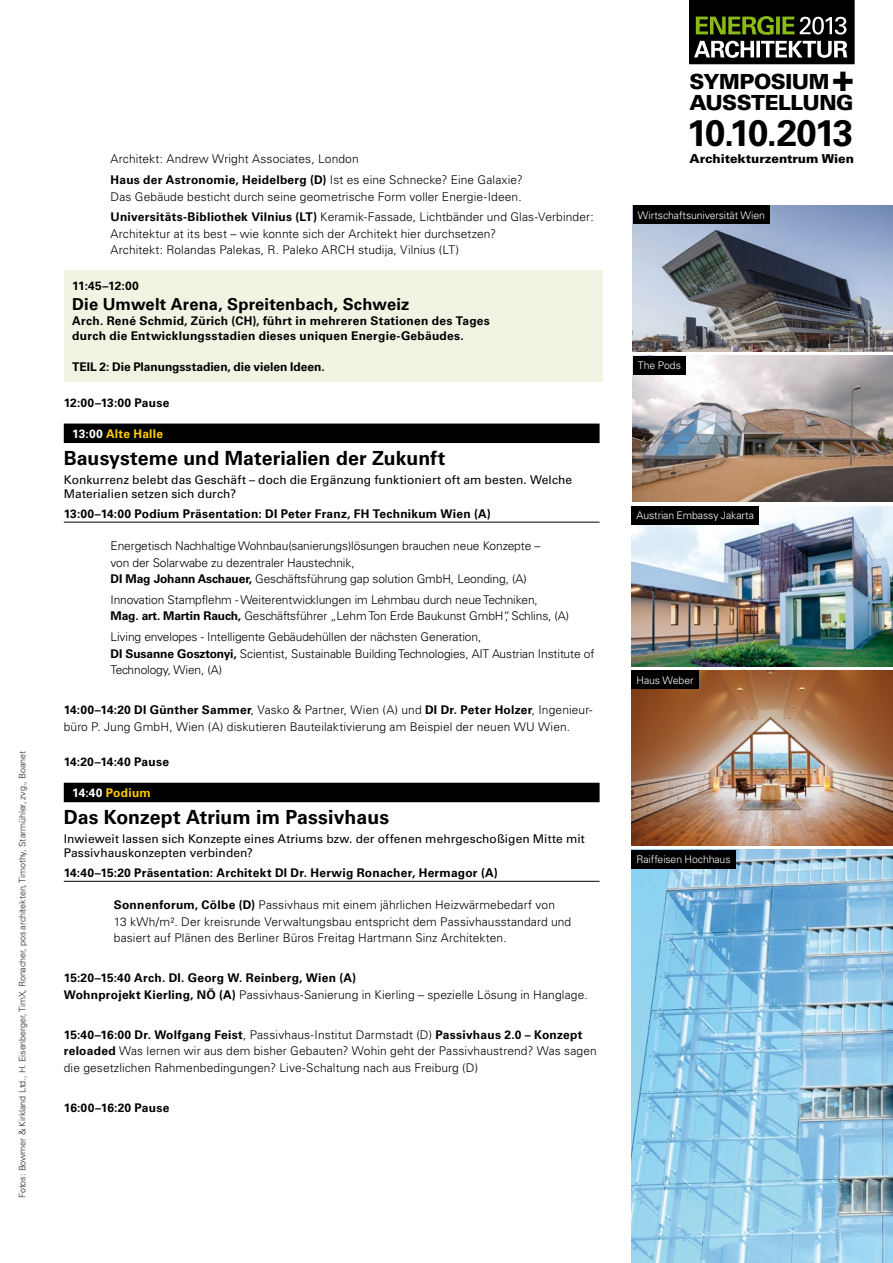
<style>
.page{position:relative;width:893px;height:1263px;background:#fff}
.page>*{position:absolute;margin:0;border:0;box-sizing:border-box;transform-origin:0 0}
.aufzaehlung{font:700 36.9px "Univers";letter-spacing:-.06em;color:#000}
.aufzaehlung-2{font:900 20.85px/20.9px "Univers";letter-spacing:-.025em;color:#000}
.aufzaehlung-3{font:700 19.5px "Univers";color:#000}
.t1{font:700 16.5px "Univers";letter-spacing:.01em;color:#000}
.aufzaehlung-4{font:900 12.3px "Univers";letter-spacing:-.01em;color:#000}
.aufzaehlung-5{font:300 12px/16.5px "Univers";letter-spacing:.005em;color:#000}
.aufzaehlung-6{font:700 12px/15px "Univers";letter-spacing:.02em;color:#000}
.aufzaehlung-7{font:12px/14.4px "Univers";letter-spacing:.005em;color:#000}
.aufzaehlung-8{font:700 12px "Univers";color:#000}
.t2{font:700 12px "Univers";letter-spacing:.02em;color:#fecc00}
.aufzaehlung-9{font:300 10.5px "Univers";letter-spacing:-.01em;color:#fff}
.aufzaehlung-10{font:300 9px "Univers";letter-spacing:-.01em;color:#282829}
.s1{font-weight:700}
.s2{color:#fff}
.s3{font-weight:300}
.s4{font-size:36px}
</style>
<div class="page">
<img style="left:632px;top:850px;width:261px;height:413px">
<div style="left:632px;top:850px;width:104px;height:18px;background:#000"></div>
<img style="left:632px;top:670px;width:261px;height:176px">
<div style="left:632px;top:670px;width:67px;height:19px;background:#000"></div>
<img style="left:632px;top:506px;width:261px;height:160px">
<div style="left:632px;top:506px;width:127px;height:18px;background:#000"></div>
<img style="left:633px;top:356px;width:260px;height:146px">
<div style="left:633px;top:356px;width:53px;height:18px;background:#000"></div>
<img style="left:633px;top:206px;width:260px;height:146px">
<div style="left:633px;top:206px;width:137px;height:18px;background:#000"></div>
<div style="left:64px;top:424px;width:536px;height:19px;background:#000"></div>
<hr style="left:64px;top:522px;width:536px;height:1px;background:#000">
<div style="left:64px;top:783px;width:536px;height:19px;background:#000"></div>
<hr style="left:64px;top:881px;width:536px;height:1px;background:#000">
<div style="left:64px;top:270px;width:538px;height:112px;background:#f0f5e3"></div>
<svg style="left:689px;top:0;width:165px;height:64px;background:#323728"></svg>
<p class="aufzaehlung-10" style="left:17px;top:1198px;width:448px;rotate:-90deg">Fotos: Bowmer &amp; Kirkland Ltd., H. Eisenberger, TimX, Ronacher, pos architekten, Timothy, Starmühler, zvg., Boanet</p>
<p class="aufzaehlung-5" style="left:111px;top:151px;width:250px">Architekt: Andrew Wright Associates, London</p>
<p class="aufzaehlung-5" style="left:111px;top:172px;width:414px"><span class="s1">Haus der Astronomie, Heidelberg (D)</span> Ist es eine Schnecke? Eine Galaxie?<br>Das Gebäude besticht durch seine geometrische Form voller Energie-Ideen.</p>
<p class="aufzaehlung-5" style="left:111px;top:209px;width:485px"><span class="s1">Universitäts-Bibliothek Vilnius (LT)</span> Keramik-Fassade, Lichtbänder und Glas-Verbinder:<br>Architektur at its best – wie konnte sich der Architekt hier durchsetzen?<br>Architekt: Rolandas Palekas, R. Paleko ARCH studija, Vilnius (LT)</p>
<p class="aufzaehlung-6" style="left:72px;top:278px;width:68px">11:45–12:00</p>
<p class="t1" style="left:72px;top:294px;width:339px">Die Umwelt Arena, Spreitenbach, Schweiz</p>
<p class="aufzaehlung-6" style="left:72px;top:313px;width:419px">Arch. René Schmid, Zürich (CH), führt in mehreren Stationen des Tages durch die Entwicklungsstadien dieses uniquen Energie-Gebäudes.</p>
<p class="aufzaehlung-8" style="left:72px;top:360px;width:254px">TEIL 2: Die Planungsstadien, die vielen Ideen.</p>
<p class="aufzaehlung-6" style="left:64px;top:395px;width:107px">12:00–13:00 Pause</p>
<p class="t2" style="left:72px;top:426px;width:92px"><span class="s2">13:00</span> Alte Halle</p>
<p class="aufzaehlung-3" style="left:64px;top:447px;width:383px">Bausysteme und Materialien der Zukunft</p>
<p class="aufzaehlung-7" style="left:64px;top:472px;width:510px">Konkurrenz belebt das Geschäft – doch die Ergänzung funktioniert oft am besten. Welche<br>Materialien setzen sich durch?</p>
<p class="aufzaehlung-6" style="left:64px;top:506px;width:429px">13:00–14:00 Podium Präsentation: DI Peter Franz, FH Technikum Wien (A)</p>
<p class="aufzaehlung-5" style="left:111px;top:537px;width:431px">Energetisch Nachhaltige Wohnbau(sanierungs)lösungen brauchen neue Konzepte – von der Solarwabe zu dezentraler Haustechnik,<br><span class="s1">DI Mag Johann Aschauer,</span> Geschäftsführung gap solution GmbH, Leonding, (A)</p>
<p class="aufzaehlung-5" style="left:111px;top:591px;width:460px">Innovation Stampflehm - Weiterentwicklungen im Lehmbau durch neue Techniken,<br><span class="s1">Mag. art. Martin Rauch,</span> Geschäftsführer „Lehm Ton Erde Baukunst GmbH“, Schlins, (A)</p>
<p class="aufzaehlung-5" style="left:111px;top:628px;width:485px">Living envelopes - Intelligente Gebäudehüllen der nächsten Generation,<br><span class="s1">DI Susanne Gosztonyi,</span> Scientist, Sustainable Building Technologies, AIT Austrian Institute of<br>Technology, Wien, (A)</p>
<p class="aufzaehlung-5" style="left:64px;top:701px;width:530px"><span class="s1">14:00–14:20 DI Günther Sammer</span>, Vasko &amp; Partner, Wien (A) und <span class="s1">DI Dr. Peter Holzer</span>, Ingenieur&shy;büro P. Jung GmbH, Wien (A) diskutieren Bauteilaktivierung am Beispiel der neuen WU Wien.</p>
<p class="aufzaehlung-6" style="left:64px;top:755px;width:107px">14:20–14:40 Pause</p>
<p class="t2" style="left:72px;top:785px;width:80px"><span class="s2">14:40</span> Podium</p>
<p class="aufzaehlung-3" style="left:64px;top:806px;width:327px">Das Konzept Atrium im Passivhaus</p>
<p class="aufzaehlung-7" style="left:64px;top:832px;width:522px">Inwieweit lassen sich Konzepte eines Atriums bzw. der offenen mehrgeschoßigen Mitte mit<br>Passivhauskonzepten verbinden?</p>
<p class="aufzaehlung-6" style="left:64px;top:865px;width:435px">14:40–15:20 Präsentation: Architekt DI Dr. Herwig Ronacher, Hermagor (A)</p>
<p class="aufzaehlung-5" style="left:114px;top:897px;width:459px"><span class="s1">Sonnenforum, Cölbe (D)</span> Passivhaus mit einem jährlichen Heizwärmebedarf von<br>13 kWh/m². Der kreisrunde Verwaltungsbau entspricht dem Passivhausstandard und basiert auf Plänen des Berliner Büros Freitag Hartmann Sinz Architekten.</p>
<p class="aufzaehlung-6" style="left:64px;top:970px;width:525px;line-height:16.5px">15:20–15:40 Arch. DI. Georg W. Reinberg, Wien (A)<br>Wohnprojekt Kierling, NÖ (A) <span class="s3">Passivhaus-Sanierung in Kierling – spezielle Lösung in Hanglage.</span></p>
<p class="aufzaehlung-5" style="left:64px;top:1026px;width:535px"><span class="s1">15:40–16:00 Dr. Wolfgang Feist</span>, Passivhaus-Institut Darmstadt (D) <span class="s1">Passivhaus 2.0 – Konzept reloaded</span> Was lernen wir aus dem bisher Gebauten? Wohin geht der Passivhaustrend? Was sagen die gesetzlichen Rahmenbedingungen? Live-Schaltung nach aus Freiburg (D)</p>
<p class="aufzaehlung-6" style="left:64px;top:1100px;width:107px">16:00–16:20 Pause</p>
<p class="aufzaehlung-2" style="left:689px;top:71px;width:167px">SYMPOSIUM<span class="s4">+<br></span>AUSSTELLUNG</p>
<p class="aufzaehlung" style="left:687px;top:111px;width:168px">10.10.2013</p>
<p class="aufzaehlung-4" style="left:689px;top:151px;width:166px">Architekturzentrum Wien</p>
<p class="aufzaehlung-9" style="left:638px;top:209px;width:129px">Wirtschaftsuniversität Wien</p>
<p class="aufzaehlung-9" style="left:638px;top:359px;width:44px">The Pods</p>
<p class="aufzaehlung-9" style="left:637px;top:509px;width:119px">Austrian Embassy Jakarta</p>
<p class="aufzaehlung-9" style="left:637px;top:674px;width:59px">Haus Weber</p>
<p class="aufzaehlung-9" style="left:637px;top:853px;width:96px">Raiffeisen Hochhaus</p>
</div>
